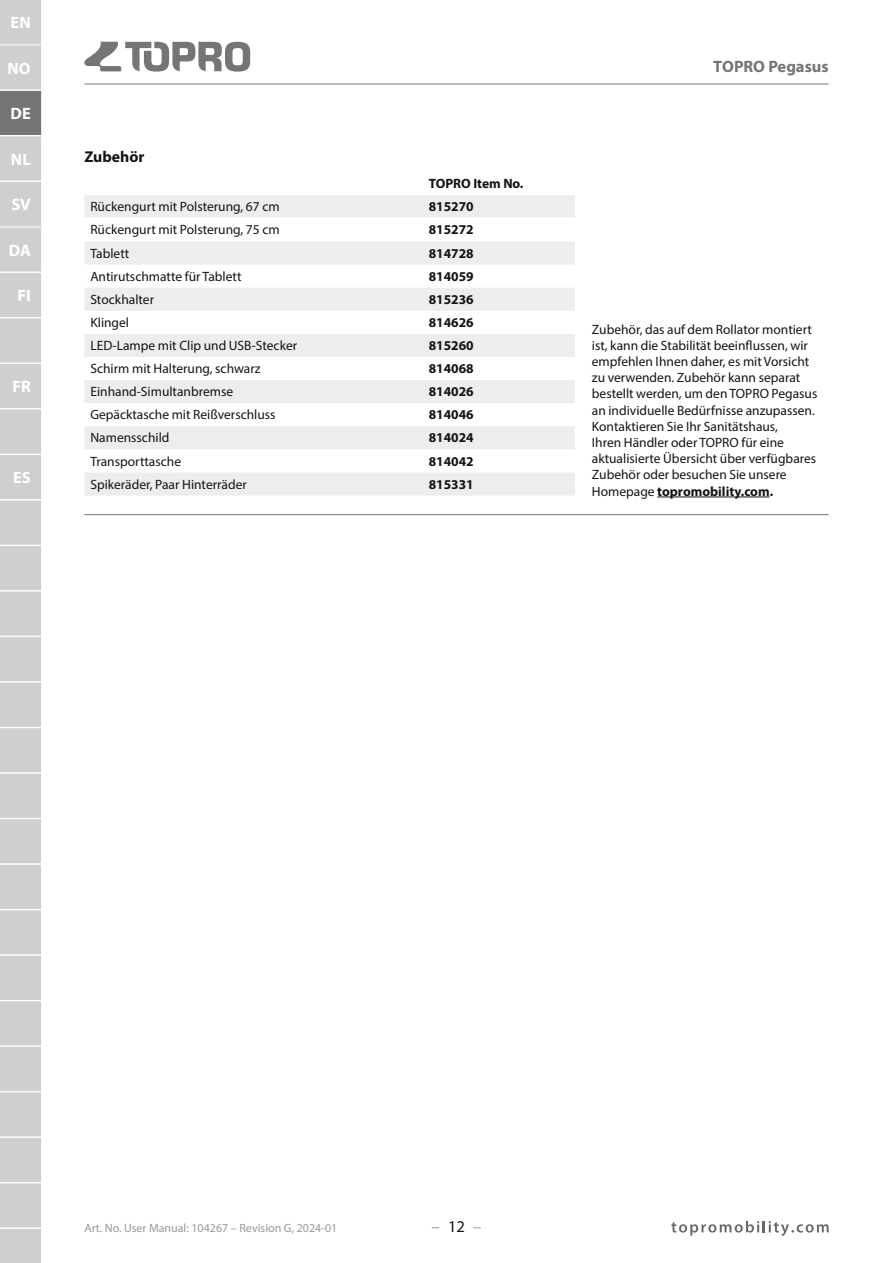
<style>
.page{position:relative;width:893px;height:1263px;background:#fff}
.page>*{position:absolute;margin:0;border:0;box-sizing:border-box;transform-origin:0 0}
.t1{font:700 16.5px "Myriad Pro";color:#fff}
.t2{font:700 16.5px "Myriad Pro";color:#757574}
.t3{font:16.5px "Myriad Pro";color:#999}
.t4{font:700 15.75px "Myriad Pro";color:#131413}
.t5{font:13.5px/16.2px "Myriad Pro";color:#131413}
.t6{font:700 13.5px "Myriad Pro";color:#131413}
.t7{font:12px "Myriad Pro";color:#999}
.s1{font-weight:700}
.s2{color:#131413}
</style>
<div class="page">
<hr style="left:84px;top:514px;width:744px;height:1px;background:#757574">
<svg style="left:671px;top:1221px;width:157px;height:15px"></svg>
<svg style="left:84px;top:195px;width:491px;height:301px;fill:#eceded"></svg>
<hr style="left:657px;top:497px;width:112px;height:1px;background:#131413">
<hr style="left:84px;top:84px;width:744px;height:1px;background:#757574">
<svg style="left:84px;top:42px;width:166px;height:30px"></svg>
<svg style="left:0;top:0;width:42px;height:1263px;background:#cececf"></svg>
<p class="t1" style="left:10px;top:12px;width:22px">EN</p>
<p class="t1" style="left:8px;top:57px;width:25px">NO</p>
<p class="t1" style="left:10px;top:103px;width:22px">DE</p>
<p class="t1" style="left:11px;top:148px;width:21px">NL</p>
<p class="t1" style="left:11px;top:194px;width:21px">SV</p>
<p class="t1" style="left:9px;top:239px;width:23px">DA</p>
<p class="t1" style="left:18px;top:285px;width:15px">FI</p>
<p class="t1" style="left:13px;top:376px;width:20px">FR</p>
<p class="t1" style="left:13px;top:467px;width:19px">ES</p>
<p class="t4" style="left:84px;top:146px;width:62px">Zubehör</p>
<p class="t6" style="left:429px;top:175px;width:96px">TOPRO Item No.</p>
<p class="t5" style="left:90px;top:199px;width:191px">Rückengurt mit Polsterung, 67 cm</p>
<p class="t6" style="left:429px;top:198px;width:46px">815270</p>
<p class="t5" style="left:90px;top:221px;width:191px">Rückengurt mit Polsterung, 75 cm</p>
<p class="t6" style="left:429px;top:220px;width:46px">815272</p>
<p class="t5" style="left:90px;top:245px;width:40px">Tablett</p>
<p class="t6" style="left:429px;top:244px;width:46px">814728</p>
<p class="t5" style="left:90px;top:268px;width:153px">Antirutschmatte für Tablett</p>
<p class="t6" style="left:429px;top:267px;width:46px">814059</p>
<p class="t5" style="left:90px;top:291px;width:65px">Stockhalter</p>
<p class="t6" style="left:429px;top:290px;width:46px">815236</p>
<p class="t5" style="left:90px;top:314px;width:40px">Klingel</p>
<p class="t6" style="left:429px;top:314px;width:46px">814626</p>
<p class="t5" style="left:90px;top:337px;width:208px">LED-Lampe mit Clip und USB-Stecker</p>
<p class="t6" style="left:429px;top:337px;width:46px">815260</p>
<p class="t5" style="left:90px;top:360px;width:172px">Schirm mit Halterung, schwarz</p>
<p class="t6" style="left:429px;top:360px;width:46px">814068</p>
<p class="t5" style="left:90px;top:383px;width:144px">Einhand-Simultanbremse</p>
<p class="t6" style="left:429px;top:383px;width:46px">814026</p>
<p class="t5" style="left:90px;top:406px;width:187px">Gepäcktasche mit Reißverschluss</p>
<p class="t6" style="left:429px;top:406px;width:46px">814046</p>
<p class="t5" style="left:90px;top:430px;width:81px">Namensschild</p>
<p class="t6" style="left:429px;top:429px;width:46px">814024</p>
<p class="t5" style="left:90px;top:453px;width:92px">Transporttasche</p>
<p class="t6" style="left:429px;top:452px;width:46px">814042</p>
<p class="t5" style="left:90px;top:476px;width:158px">Spikeräder, Paar Hinterräder</p>
<p class="t6" style="left:429px;top:475px;width:46px">815331</p>
<p class="t2" style="left:713px;top:55px;width:117px">TOPRO Pegasus</p>
<p class="t5" style="left:592px;top:321px;width:227px">Zubehör, das auf dem Rollator montiert ist, kann die Stabilität beeinflussen, wir empfehlen Ihnen daher, es mit Vorsicht zu verwenden. Zubehör kann separat bestellt werden, um den TOPRO Pegasus an individuelle Bedürfnisse anzupassen.<br>Kontaktieren Sie Ihr Sanitätshaus,<br>Ihren Händler oder TOPRO für eine aktualisierte Übersicht über verfügbares Zubehör oder besuchen Sie unsere Homepage <span class="s1">topromobility.com.</span></p>
<p class="t7" style="left:84px;top:1221px;width:254px">Art. No. User Manual: 104267 – Revision G, 2024-01</p>
<p class="t3" style="left:431px;top:1217px;width:51px">–<span class="s2">12</span>–</p>
</div>
